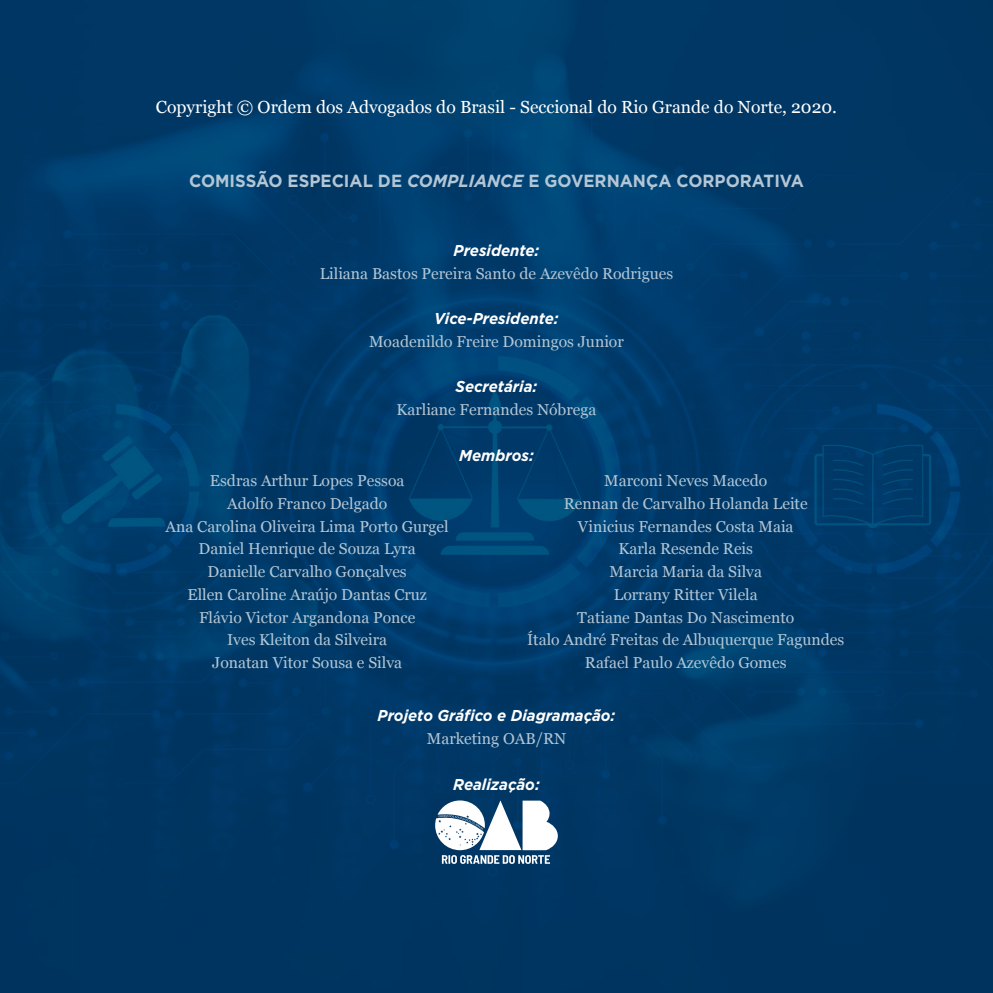
<style>
.page{position:relative;width:993px;height:993px;background:#fff}
.page>*{position:absolute;margin:0;border:0;box-sizing:border-box;transform-origin:0 0}
.t1{font:17.5px "Georgia";color:#fff}
.t2{font:700 17.5px "Gotham";color:#b3c6d5;scale:.95 1}
.t3{font:15.75px/22.8px "Georgia";color:#b3c6d5;text-align:center}
.t4{font:italic 700 15.75px "Gotham";color:#fff;scale:.95 1}
.s1{font-style:italic}
</style>
<div class="page">
<img style="left:0;top:0;width:992px;height:992px">
<svg style="left:435px;top:800px;width:122px;height:63px"></svg>
<p class="t1" style="left:156px;top:94px;width:682px">Copyright © Ordem dos Advogados do Brasil - Seccional do Rio Grande do Norte, 2020.</p>
<p class="t2" style="left:189px;top:169px;width:648px">COMISSÃO ESPECIAL DE <span class="s1">COMPLIANCE</span> E GOVERNANÇA CORPORATIVA</p>
<p class="t4" style="left:453px;top:240px;width:92px">Presidente:</p>
<p class="t3" style="left:319px;top:261px;width:355px">Liliana Bastos Pereira Santo de Azevêdo Rodrigues</p>
<p class="t4" style="left:434px;top:308px;width:132px">Vice-Presidente:</p>
<p class="t3" style="left:369px;top:329px;width:256px">Moadenildo Freire Domingos Junior</p>
<p class="t4" style="left:455px;top:376px;width:87px">Secretária:</p>
<p class="t3" style="left:396px;top:397px;width:201px">Karliane Fernandes Nóbrega</p>
<p class="t4" style="left:459px;top:444px;width:80px">Membros:</p>
<p class="t3" style="left:165px;top:468px;width:284px">Esdras Arthur Lopes Pessoa<br>Adolfo Franco Delgado<br>Ana Carolina Oliveira Lima Porto Gurgel<br>Daniel Henrique de Souza Lyra<br>Danielle Carvalho Gonçalves<br>Ellen Caroline Araújo Dantas Cruz<br>Flávio Victor Argandona Ponce<br>Ives Kleiton da Silveira<br>Jonatan Vitor Sousa e Silva</p>
<p class="t3" style="left:527px;top:468px;width:318px">Marconi Neves Macedo<br>Rennan de Carvalho Holanda Leite<br>Vinicius Fernandes Costa Maia<br>Karla Resende Reis<br>Marcia Maria da Silva<br>Lorrany Ritter Vilela<br>Tatiane Dantas Do Nascimento<br>Ítalo André Freitas de Albuquerque Fagundes<br>Rafael Paulo Azevêdo Gomes</p>
<p class="t4" style="left:377px;top:705px;width:252px">Projeto Gráfico e Diagramação:</p>
<p class="t3" style="left:426px;top:726px;width:141px">Marketing OAB/RN</p>
<p class="t4" style="left:453px;top:773px;width:93px">Realização:</p>
</div>
